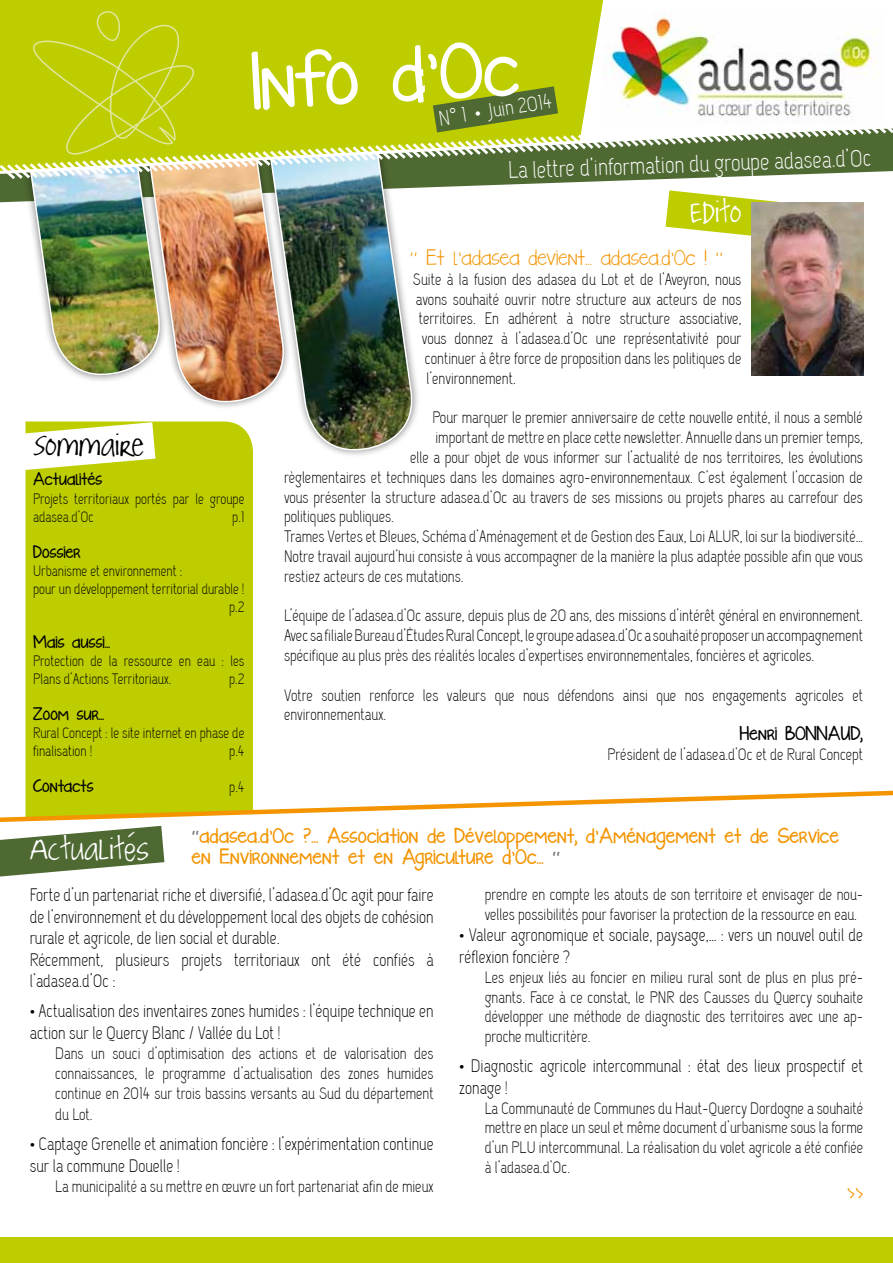
<style>
.page{position:relative;width:893px;height:1263px;background:#fff}
.page>*{position:absolute;margin:0;border:0;box-sizing:border-box;transform-origin:0 0}
.t1{font:700 67.5px "KG Like A Skyscraper";color:#fff}
.t2{font:36px "Joyful Juliana";color:#fff}
.t3{font:36px "Joyful Juliana";color:#000}
.t4{font:24px "Capsuula";color:#fff}
.t5{font:24px "Joyful Juliana";color:#f39400}
.t6{font:21px "Capsuula";color:#fff}
.t7{font:18px/21.6px "Capsuula";color:#000}
.t8{font:700 18px/21.6px "KG Like A Skyscraper";color:#f39400}
.t9{font:18px "KG Like A Skyscraper";color:#f39400}
.t10{font:16.5px/19.8px "Capsuula";color:#000;text-align:justify}
.t11{font:700 16.5px "KG Like A Skyscraper";color:#000}
.t12{font:15px/18px "Capsuula";color:#000}
.t13{font:700 15px "KG Like A Skyscraper";color:#000}
.s1{color:#707172}
</style>
<div class="page">
<svg style="left:666px;top:202px;width:179px;height:34px;background:#c5d229"></svg>
<div style="left:26px;top:421px;width:227px;height:367px;background:#bdcd00"></div>
<svg style="left:0;top:182px;width:779px;height:20px"></svg>
<div style="left:22px;top:147px;width:146px;height:236px;background:#000;opacity:.5"></div>
<div style="left:259px;top:114px;width:161px;height:345px;background:#fff"></div>
<img style="left:290px;top:182px;width:128px;height:273px">
<div style="left:0;top:0;width:579px;height:115px;background:#bdcd00"></div>
<img style="left:29px;top:11px;width:261px;height:396px">
<svg style="left:433px;top:86px;width:125px;height:29px;background:#758b20"></svg>
<img style="left:751px;top:203px;width:112px;height:172px">
<svg style="left:25px;top:422px;width:130px;height:50px"></svg>
<svg style="left:0;top:788px;width:893px;height:88px"></svg>
<svg style="left:0;top:115px;width:893px;height:67px;background:#a0b049"></svg>
<svg style="left:579px;top:0;width:314px;height:142px"></svg>
<img style="left:603px;top:11px;width:280px;height:116px">
<div style="left:0;top:1237px;width:893px;height:26px;background:#bdcd00"></div>
<h1 class="t1" style="left:249px;top:29px;width:270px;rotate:-3deg">Info d’Oc</h1>
<p class="t6" style="left:437px;top:107px;width:115px;rotate:-9deg">N° 1 • Juin 2014</p>
<h2 class="t3" style="left:33px;top:428px;width:113px">Sommaire</h2>
<p class="t13" style="left:33px;top:468px;width:71px">Actualités</p>
<p class="t12" style="left:33px;top:491px;width:213px">Projets territoriaux portés par le groupe adasea.d’Oc</p>
<p class="t12" style="left:232px;top:509px;width:14px">p.1</p>
<p class="t13" style="left:33px;top:540px;width:49px">Dossier</p>
<p class="t12" style="left:33px;top:563px;width:151px">Urbanisme et environnement :</p>
<p class="t12" style="left:33px;top:581px;width:213px">pour un développement territorial durable !</p>
<p class="t12" style="left:229px;top:599px;width:17px">p.2</p>
<p class="t13" style="left:33px;top:630px;width:79px">Mais aussi…</p>
<p class="t12" style="left:33px;top:653px;width:213px">Protection de la ressource en eau : les<br>Plans d’Actions Territoriaux.</p>
<p class="t12" style="left:229px;top:671px;width:17px">p.2</p>
<p class="t13" style="left:33px;top:702px;width:73px">Zoom sur…</p>
<p class="t12" style="left:33px;top:725px;width:213px">Rural Concept : le site internet en phase de finalisation !</p>
<p class="t12" style="left:229px;top:743px;width:17px">p.4</p>
<p class="t13" style="left:33px;top:774px;width:62px">Contacts</p>
<p class="t12" style="left:229px;top:779px;width:17px">p.4</p>
<h3 class="t4" style="left:508px;top:157px;width:365px;rotate:-2deg">La lettre d’information du groupe adasea.d’Oc</h3>
<h2 class="t2" style="left:690px;top:194px;width:52px">Edito</h2>
<p class="t9" style="left:410px;top:244px;width:324px">‘‘ Et l’adasea devient... adasea.d’Oc ! ‘‘»</p>
<p class="t10" style="left:413px;top:271px;width:330px">Suite à la fusion des adasea du Lot et de l’Aveyron, nous</p>
<p class="t10" style="left:416px;top:290px;width:327px">avons souhaité ouvrir notre structure aux acteurs de nos</p>
<p class="t10" style="left:419px;top:310px;width:324px">territoires. En adhérent à notre structure associative,</p>
<p class="t10" style="left:422px;top:330px;width:321px">vous donnez à l’adasea.d’Oc une représentativité pour</p>
<p class="t10" style="left:425px;top:350px;width:318px">continuer à être force de proposition dans les politiques de</p>
<p class="t10" style="left:426px;top:370px;width:91px">l’environnement.</p>
<p class="t10" style="left:432px;top:409px;width:432px">Pour marquer le premier anniversaire de cette nouvelle entité, il nous a semblé</p>
<p class="t10" style="left:435px;top:429px;width:429px">important de mettre en place cette newsletter. Annuelle dans un premier temps,</p>
<p class="t10" style="left:410px;top:449px;width:455px">elle a pour objet de vous informer sur l’actualité de nos territoires, les évolutions</p>
<p class="t10" style="left:284px;top:469px;width:580px">règlementaires et techniques dans les domaines agro-environnementaux. C’est également l’occasion de</p>
<p class="t10" style="left:284px;top:488px;width:580px">vous présenter la structure adasea.d’Oc au travers de ses missions ou projets phares au carrefour des</p>
<p class="t10" style="left:284px;top:508px;width:112px">politiques publiques.</p>
<p class="t10" style="left:284px;top:528px;width:581px">Trames Vertes et Bleues, Schéma d’Aménagement et de Gestion des Eaux, Loi ALUR, loi sur la biodiversité…</p>
<p class="t10" style="left:284px;top:548px;width:580px">Notre travail aujourd’hui consiste à vous accompagner de la manière la plus adaptée possible afin que vous</p>
<p class="t10" style="left:284px;top:568px;width:181px">restiez acteurs de ces mutations.</p>
<p class="t10" style="left:284px;top:607px;width:581px">L’équipe de l’adasea.d’Oc assure, depuis plus de 20 ans, des missions d’intérêt général en environnement.<br>Avec sa filiale Bureau d’études Rural Concept, le groupe adasea.d’Oc a souhaité proposer un accompagnement spécifique au plus près des réalités locales d’expertises environnementales, foncières et agricoles.</p>
<p class="t10" style="left:284px;top:686px;width:580px">Votre soutien renforce les valeurs que nous défendons ainsi que nos engagements agricoles et environnementaux.</p>
<p class="t11" style="left:740px;top:720px;width:125px">Henri BONNAUD,</p>
<p class="t10" style="left:608px;top:746px;width:257px">Président de l’adasea.d’Oc et de Rural Concept</p>
<h2 class="t2" style="left:30px;top:832px;width:121px">Actualités</h2>
<p class="t8" style="left:192px;top:825px;width:649px"><span class="s1">‘‘</span>adasea.d’Oc ?... Association de Développement, d’Aménagement et de Service en Environnement et en Agriculture d’Oc... <span class="s1">‘‘</span></p>
<p class="t7" style="left:30px;top:885px;width:405px">Forte d’un partenariat riche et diversifié, l’adasea.d’Oc agit pour faire de l’environnement et du développement local des objets de cohésion rurale et agricole, de lien social et durable.<br>Récemment, plusieurs projets territoriaux ont été confiés à l’adasea.d’Oc :</p>
<p class="t7" style="left:30px;top:1002px;width:405px">• Actualisation des inventaires zones humides : l’équipe technique en action sur le Quercy Blanc / Vallée du Lot !</p>
<p class="t10" style="left:55px;top:1045px;width:380px">Dans un souci d’optimisation des actions et de valorisation des connaissances, le programme d’actualisation des zones humides continue en 2014 sur trois bassins versants au Sud du département</p>
<p class="t10" style="left:55px;top:1106px;width:39px">du Lot.</p>
<p class="t7" style="left:30px;top:1135px;width:405px">• Captage Grenelle et animation foncière : l’expérimentation continue sur la commune Douelle !</p>
<p class="t10" style="left:55px;top:1177px;width:380px">La municipalité a su mettre en œuvre un fort partenariat afin de mieux</p>
<p class="t10" style="left:485px;top:886px;width:380px">prendre en compte les atouts de son territoire et envisager de nou&shy;velles possibilités pour favoriser la protection de la ressource en eau.</p>
<p class="t7" style="left:459px;top:926px;width:405px">• Valeur agronomique et sociale, paysage,… : vers un nouvel outil de réflexion foncière ?</p>
<p class="t10" style="left:485px;top:969px;width:380px">Les enjeux liés au foncier en milieu rural sont de plus en plus pré&shy;gnants. Face à ce constat, le PNR des Causses du Quercy souhaite développer une méthode de diagnostic des territoires avec une ap&shy;proche multicritère.</p>
<p class="t7" style="left:459px;top:1057px;width:405px">• Diagnostic agricole intercommunal : état des lieux prospectif et zonage !</p>
<p class="t10" style="left:485px;top:1099px;width:380px">La Communauté de Communes du Haut-Quercy Dordogne a souhaité mettre en place un seul et même document d’urbanisme sous la forme d’un PLU intercommunal. La réalisation du volet agricole a été confiée à l’adasea.d’Oc.</p>
<h3 class="t5" style="left:847px;top:1182px;width:18px">&gt;&gt;</h3>
</div>
